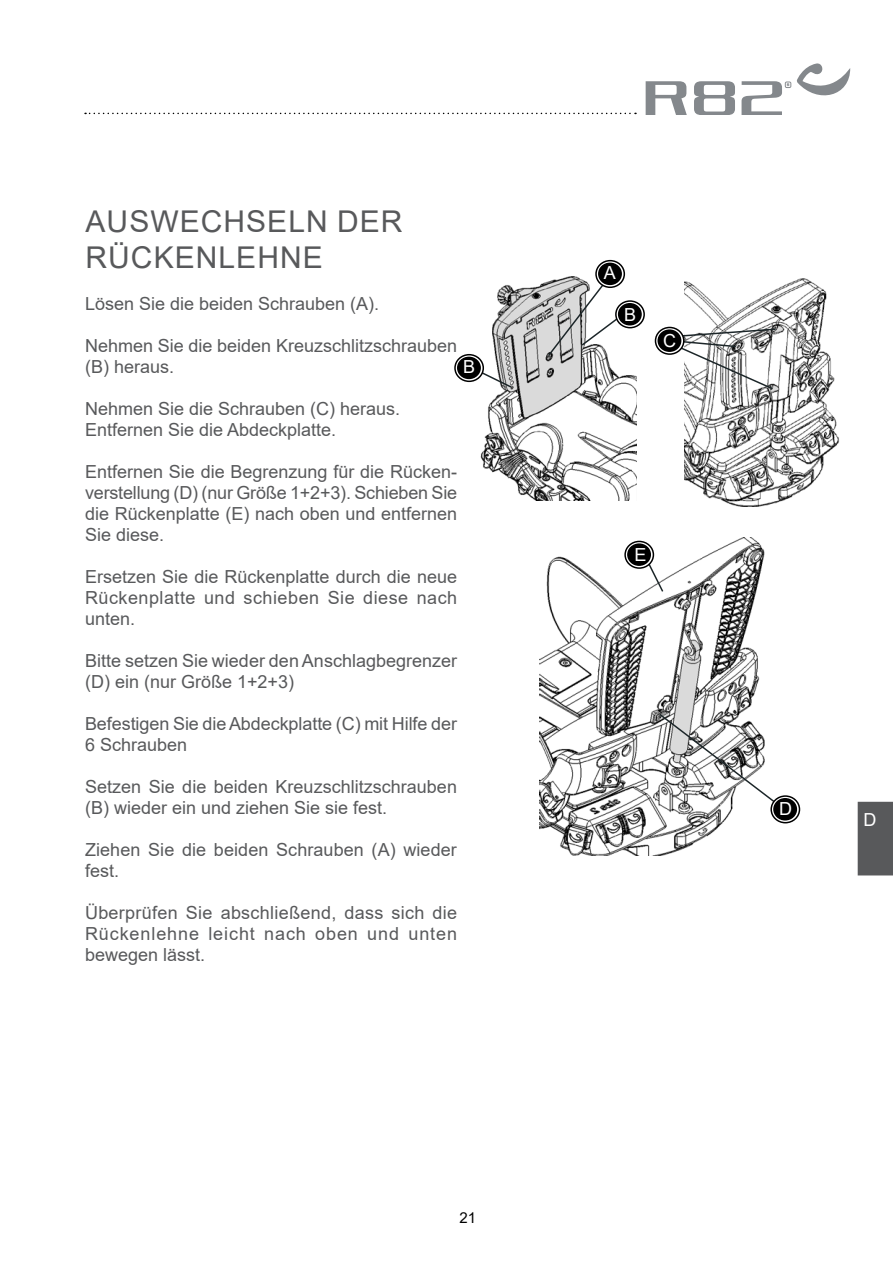
<style>
.page{position:relative;width:893px;height:1263px;background:#fff}
.page>*{position:absolute;margin:0;border:0;box-sizing:border-box;transform-origin:0 0}
.t1{font:30px/36px "Arial";letter-spacing:.035em;color:#58595b}
.t2{font:18px/21px "Arial";color:#58595b}
.t3{font:18px "Arial";color:#fff}
.t4{font:15px "Arial";color:#000}
</style>
<div class="page">
<img style="left:684px;top:278px;width:156px;height:228px">
<img style="left:539px;top:537px;width:261px;height:318px">
<svg style="left:658px;top:712px;width:128px;height:99px"></svg>
<svg style="left:771px;top:796px;width:28px;height:27px"></svg>
<div style="left:770px;top:795px;width:30px;height:28px;border:2px solid #000;border-radius:50%"></div>
<div style="left:774px;top:799px;width:22px;height:21px;background:#000;border-radius:50%"></div>
<div style="left:773px;top:798px;width:24px;height:22px;border:2px solid #000;border-radius:50%"></div>
<svg style="left:642px;top:552px;width:23px;height:41px"></svg>
<svg style="left:625px;top:541px;width:28px;height:27px"></svg>
<div style="left:624px;top:541px;width:30px;height:28px;border:2px solid #000;border-radius:50%"></div>
<div style="left:628px;top:544px;width:22px;height:21px;background:#000;border-radius:50%"></div>
<div style="left:627px;top:543px;width:24px;height:23px;border:2px solid #000;border-radius:50%"></div>
<img style="left:474px;top:273px;width:163px;height:228px">
<svg style="left:596px;top:261px;width:28px;height:26px"></svg>
<div style="left:595px;top:260px;width:30px;height:28px;border:2px solid #000;border-radius:50%"></div>
<div style="left:599px;top:263px;width:22px;height:21px;background:#000;border-radius:50%"></div>
<div style="left:598px;top:263px;width:24px;height:22px;border:2px solid #000;border-radius:50%"></div>
<svg style="left:547px;top:274px;width:76px;height:83px"></svg>
<svg style="left:616px;top:301px;width:28px;height:27px"></svg>
<div style="left:615px;top:300px;width:30px;height:28px;border:2px solid #000;border-radius:50%"></div>
<div style="left:619px;top:304px;width:22px;height:21px;background:#000;border-radius:50%"></div>
<div style="left:618px;top:303px;width:24px;height:22px;border:2px solid #000;border-radius:50%"></div>
<svg style="left:473px;top:367px;width:40px;height:22px"></svg>
<svg style="left:455px;top:355px;width:28px;height:26px"></svg>
<div style="left:454px;top:354px;width:30px;height:28px;border:2px solid #000;border-radius:50%"></div>
<div style="left:458px;top:357px;width:22px;height:21px;background:#000;border-radius:50%"></div>
<div style="left:457px;top:357px;width:24px;height:22px;border:2px solid #000;border-radius:50%"></div>
<svg style="left:665px;top:328px;width:112px;height:63px"></svg>
<svg style="left:655px;top:327px;width:29px;height:27px"></svg>
<div style="left:655px;top:327px;width:29px;height:28px;border:2px solid #000;border-radius:50%"></div>
<div style="left:658px;top:330px;width:23px;height:21px;background:#000;border-radius:50%"></div>
<div style="left:657px;top:329px;width:24px;height:23px;border:2px solid #000;border-radius:50%"></div>
<div style="left:858px;top:802px;width:35px;height:73px;background:#58595b"></div>
<svg style="left:85px;top:113px;width:551px;height:1px"></svg>
<svg style="left:797px;top:63px;width:53px;height:33px"></svg>
<svg style="left:646px;top:81px;width:41px;height:33px"></svg>
<svg style="left:694px;top:81px;width:41px;height:33px"></svg>
<svg style="left:741px;top:81px;width:50px;height:33px"></svg>
<h1 class="t1" style="left:86px;top:204px;width:319px">AUSWECHSELN DER<br>RÜCKENLEHNE</h1>
<p class="t2" style="left:85px;top:293px;width:296px">Lösen Sie die beiden Schrauben (A).</p>
<p class="t2" style="left:85px;top:335px;width:374px">Nehmen Sie die beiden Kreuzschlitzschrauben (B) heraus.</p>
<p class="t2" style="left:85px;top:398px;width:317px">Nehmen Sie die Schrauben (C) heraus.<br>Entfernen Sie die Abdeckplatte.</p>
<p class="t2" style="left:85px;top:461px;width:374px;text-align:justify">Entfernen Sie die Begrenzung für die Rücken&shy;verstellung (D) (nur Größe 1+2+3). Schieben Sie die Rückenplatte (E) nach oben und entfernen Sie diese.</p>
<p class="t2" style="left:85px;top:566px;width:374px;text-align:justify">Ersetzen Sie die Rückenplatte durch die neue Rückenplatte und schieben Sie diese nach unten.</p>
<p class="t2" style="left:85px;top:650px;width:373px">Bitte setzen Sie wieder den Anschlagbegrenzer (D) ein (nur Größe 1+2+3)</p>
<p class="t2" style="left:85px;top:713px;width:373px">Befestigen Sie die Abdeckplatte (C) mit Hilfe der<br>6 Schrauben</p>
<p class="t2" style="left:85px;top:776px;width:373px">Setzen Sie die beiden Kreuzschlitzschrauben (B) wieder ein und ziehen Sie sie fest.</p>
<p class="t2" style="left:85px;top:839px;width:373px">Ziehen Sie die beiden Schrauben (A) wieder fest.</p>
<p class="t2" style="left:85px;top:902px;width:374px;text-align:justify">Überprüfen Sie abschließend, dass sich die Rückenlehne leicht nach oben und unten bewegen lässt.</p>
<p class="t3" style="left:463px;top:354px;width:14px">B</p>
<p class="t4" style="left:459px;top:1207px;width:18px">21</p>
<p class="t3" style="left:604px;top:260px;width:14px">A</p>
<p class="t3" style="left:624px;top:302px;width:14px">B</p>
<p class="t3" style="left:663px;top:328px;width:14px">C</p>
<p class="t3" style="left:634px;top:542px;width:14px">E</p>
<p class="t3" style="left:779px;top:796px;width:14px">D</p>
<p class="t3" style="left:864px;top:807px;width:14px">D</p>
</div>
